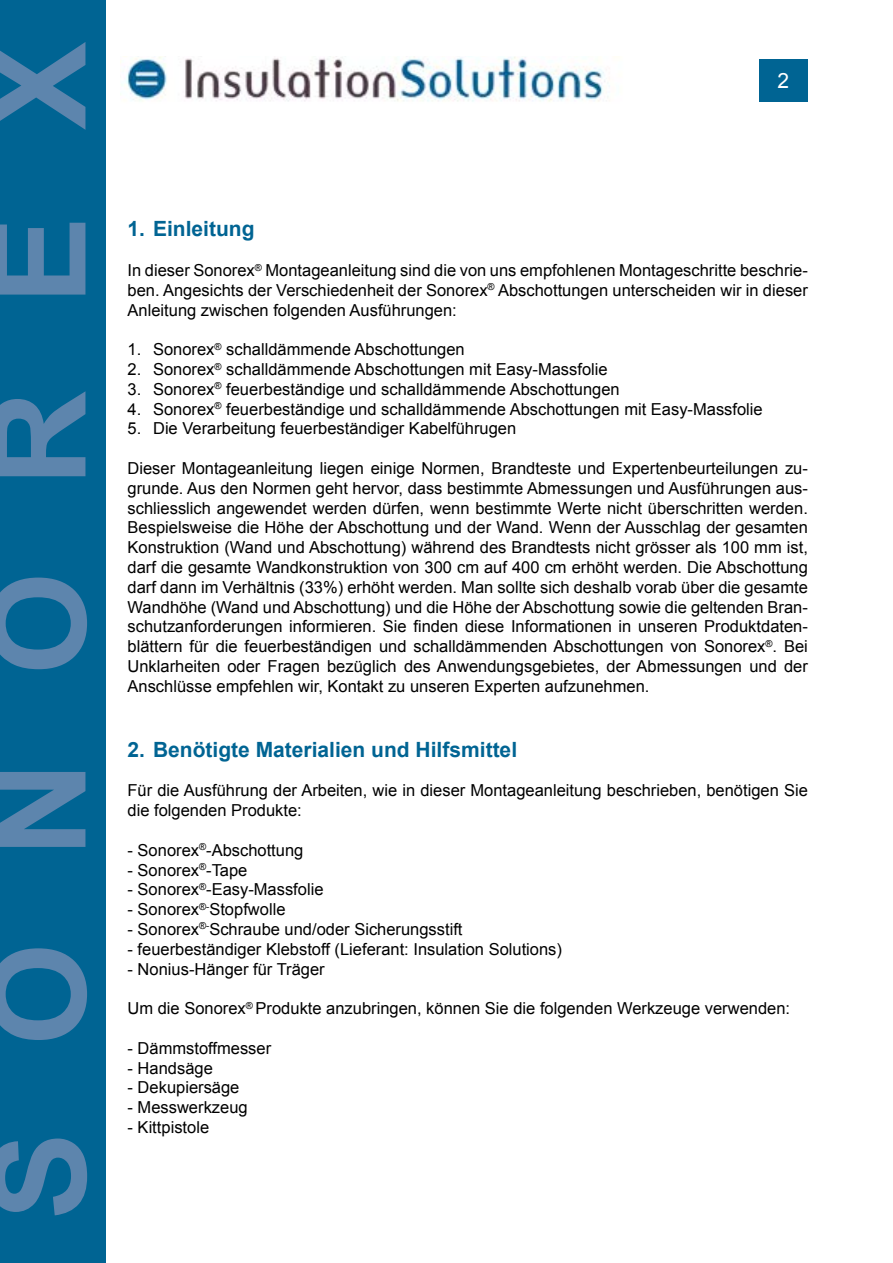
<style>
.page{position:relative;width:893px;height:1263px;background:#fff}
.page>*{position:absolute;margin:0;border:0;box-sizing:border-box;transform-origin:0 0}
.t1{font:700 132px "Arial";letter-spacing:.655em;color:#5d85ad}
.t2{font:700 21px "Arial";color:#006493}
.t3{font:21px "Arial";color:#fff}
.t4{font:16.5px/19.8px "Arial";color:#000;text-align:justify}
</style>
<div class="page">
<img style="left:120px;top:56px;width:485px;height:46px">
<div style="left:0;top:0;width:106px;height:1263px;background:#006493"></div>
<div style="left:759px;top:60px;width:49px;height:42px;background:#006493"></div>
<h1 class="t1" style="left:-48px;top:1220px;width:1180px;rotate:-90deg">SONOREX</h1>
<p class="t3" style="left:778px;top:67px;width:13px">2</p>
<p class="t2" style="left:128px;top:215px;width:129px">1. Einleitung</p>
<p class="t4" style="left:128px;top:260px;width:682px">In dieser Sonorex<sup>®</sup> Montageanleitung sind die von uns empfohlenen Montageschritte beschrie&shy;ben. Angesichts der Verschiedenheit der Sonorex<sup>®</sup> Abschottungen unterscheiden wir in dieser Anleitung zwischen folgenden Ausführungen:</p>
<p class="t4" style="left:128px;top:340px;width:339px">1. Sonorex<sup>®</sup> schalldämmende Abschottungen</p>
<p class="t4" style="left:128px;top:359px;width:482px">2. Sonorex<sup>®</sup> schalldämmende Abschottungen mit Easy-Massfolie</p>
<p class="t4" style="left:128px;top:379px;width:494px">3. Sonorex<sup>®</sup> feuerbeständige und schalldämmende Abschottungen</p>
<p class="t4" style="left:128px;top:399px;width:637px">4. Sonorex<sup>®</sup> feuerbeständige und schalldämmende Abschottungen mit Easy-Massfolie</p>
<p class="t4" style="left:128px;top:419px;width:390px">5. Die Verarbeitung feuerbeständiger Kabelführugen</p>
<p class="t4" style="left:128px;top:458px;width:682px">Dieser Montageanleitung liegen einige Normen, Brandteste und Expertenbeurteilungen zu&shy;grunde. Aus den Normen geht hervor, dass bestimmte Abmessungen und Ausführungen aus&shy;schliesslich angewendet werden dürfen, wenn bestimmte Werte nicht überschritten werden.<br>Bespielsweise die Höhe der Abschottung und der Wand. Wenn der Ausschlag der gesamten Konstruktion (Wand und Abschottung) während des Brandtests nicht grösser als 100 mm ist, darf die gesamte Wandkonstruktion von 300 cm auf 400 cm erhöht werden. Die Abschottung darf dann im Verhältnis (33%) erhöht werden. Man sollte sich deshalb vorab über die gesamte Wandhöhe (Wand und Abschottung) und die Höhe der Abschottung sowie die geltenden Bran&shy;schutzanforderungen informieren. Sie finden diese Informationen in unseren Produktdaten&shy;blättern für die feuerbeständigen und schalldämmenden Abschottungen von Sonorex<sup>®</sup>. Bei Unklarheiten oder Fragen bezüglich des Anwendungsgebietes, der Abmessungen und der Anschlüsse empfehlen wir, Kontakt zu unseren Experten aufzunehmen.</p>
<p class="t2" style="left:128px;top:735px;width:391px">2. Benötigte Materialien und Hilfsmittel</p>
<p class="t4" style="left:128px;top:781px;width:682px">Für die Ausführung der Arbeiten, wie in dieser Montageanleitung beschrieben, benötigen Sie die folgenden Produkte:</p>
<p class="t4" style="left:128px;top:840px;width:177px">- Sonorex<sup>®</sup>-Abschottung</p>
<p class="t4" style="left:128px;top:860px;width:121px">- Sonorex<sup>®</sup>-Tape</p>
<p class="t4" style="left:128px;top:880px;width:197px">- Sonorex<sup>®</sup>-Easy-Massfolie</p>
<p class="t4" style="left:128px;top:899px;width:159px">- Sonorex<sup>®-</sup>Stopfwolle</p>
<p class="t4" style="left:128px;top:919px;width:336px">- Sonorex<sup>®-</sup>Schraube und/oder Sicherungsstift</p>
<p class="t4" style="left:128px;top:939px;width:436px">- feuerbeständiger Klebstoff (Lieferant: Insulation Solutions)</p>
<p class="t4" style="left:128px;top:959px;width:199px">- Nonius-Hänger für Träger</p>
<p class="t4" style="left:128px;top:998px;width:664px">Um die Sonorex<sup>®</sup> Produkte anzubringen, können Sie die folgenden Werkzeuge verwenden:</p>
<p class="t4" style="left:128px;top:1038px;width:145px">- Dämmstoffmesser</p>
<p class="t4" style="left:128px;top:1058px;width:87px">- Handsäge</p>
<p class="t4" style="left:128px;top:1078px;width:113px">- Dekupiersäge</p>
<p class="t4" style="left:128px;top:1097px;width:122px">- Messwerkzeug</p>
<p class="t4" style="left:128px;top:1117px;width:83px">- Kittpistole</p>
</div>
